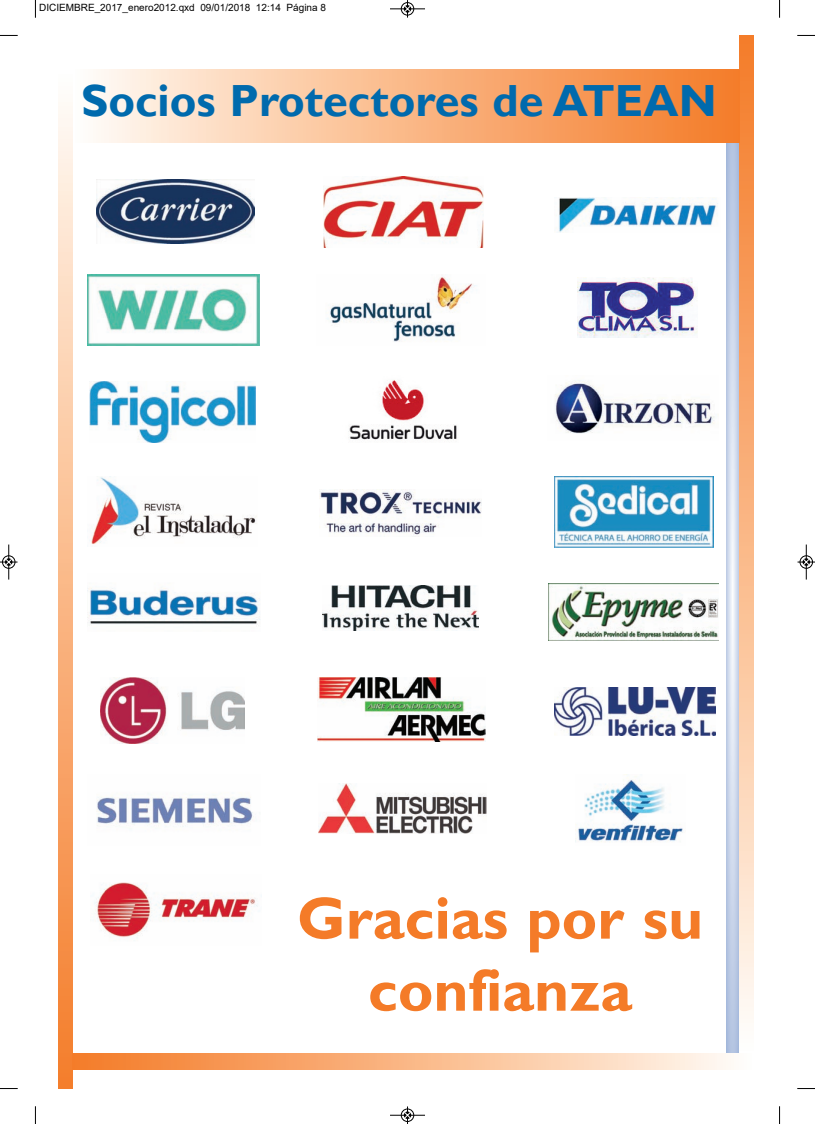
<style>
.page{position:relative;width:815px;height:1124px;background:#fff}
.page>*{position:absolute;margin:0;border:0;box-sizing:border-box;transform-origin:0 0}
.t1{font:700 60px/72px "Gill Sans";color:#f47b28;text-align:center}
.t2{font:700 45px "Gill Sans";color:#006aad}
.t3{font:10px "Arial";color:#000}
</style>
<div class="page">
<svg style="left:726px;top:142px;width:12px;height:911px;background:#c8d4e9"></svg>
<svg style="left:739px;top:35px;width:14px;height:984px;background:#f9b787"></svg>
<div style="left:73px;top:70px;width:666px;height:72px;background:linear-gradient(to right,#fffbf4,#f47924)"></div>
<svg style="left:59px;top:106px;width:14px;height:982px;background:#f9b889"></svg>
<div style="left:73px;top:1053px;width:680px;height:16px;background:linear-gradient(to right,#f47923,#fffaf3)"></div>
<img style="left:97px;top:180px;width:157px;height:64px">
<img style="left:558px;top:198px;width:160px;height:35px">
<img style="left:577px;top:277px;width:121px;height:60px">
<img style="left:90px;top:381px;width:165px;height:61px">
<img style="left:88px;top:275px;width:171px;height:70px">
<img style="left:555px;top:380px;width:160px;height:54px">
<img style="left:324px;top:176px;width:160px;height:71px">
<img style="left:554px;top:476px;width:159px;height:71px">
<img style="left:549px;top:583px;width:169px;height:57px">
<img style="left:100px;top:677px;width:144px;height:66px">
<img style="left:89px;top:476px;width:168px;height:68px">
<img style="left:348px;top:380px;width:109px;height:60px">
<img style="left:327px;top:275px;width:150px;height:67px">
<img style="left:322px;top:585px;width:156px;height:45px">
<img style="left:88px;top:588px;width:172px;height:36px">
<img style="left:319px;top:489px;width:163px;height:46px">
<img style="left:318px;top:677px;width:168px;height:64px">
<img style="left:555px;top:687px;width:160px;height:48px">
<img style="left:97px;top:797px;width:157px;height:30px">
<img style="left:318px;top:783px;width:168px;height:50px">
<img style="left:575px;top:774px;width:108px;height:68px">
<img style="left:94px;top:882px;width:164px;height:56px">
<svg style="left:35px;top:0;width:1px;height:18px"></svg>
<svg style="left:0;top:35px;width:18px;height:1px"></svg>
<svg style="left:779px;top:0;width:1px;height:18px"></svg>
<svg style="left:797px;top:35px;width:18px;height:1px"></svg>
<svg style="left:35px;top:1106px;width:1px;height:17px"></svg>
<svg style="left:0;top:1088px;width:18px;height:1px"></svg>
<svg style="left:779px;top:1106px;width:1px;height:17px"></svg>
<svg style="left:797px;top:1088px;width:18px;height:1px"></svg>
<div style="left:401px;top:2px;width:13px;height:14px;border:1px solid #fff;border-radius:50%"></div>
<hr style="left:390px;top:9px;width:35px;height:1px;background:#000">
<div style="left:401px;top:2px;width:13px;height:13px;border:1px solid #000;border-radius:50%"></div>
<svg style="left:404px;top:0;width:7px;height:18px"></svg>
<hr style="left:390px;top:1114px;width:35px;height:1px;background:#000">
<div style="left:401px;top:1108px;width:13px;height:13px;border:1px solid #000;border-radius:50%"></div>
<svg style="left:404px;top:1106px;width:7px;height:17px"></svg>
<hr style="left:9px;top:544px;width:1px;height:35px;background:#000">
<div style="left:2px;top:555px;width:13px;height:13px;border:1px solid #000;border-radius:50%"></div>
<svg style="left:0;top:558px;width:18px;height:7px"></svg>
<hr style="left:806px;top:544px;width:1px;height:35px;background:#000">
<div style="left:800px;top:555px;width:13px;height:13px;border:1px solid #000;border-radius:50%"></div>
<svg style="left:798px;top:558px;width:17px;height:7px"></svg>
<p class="t3" style="left:39px;top:2px;width:288px">DICIEMBRE_2017_enero2012.qxd 09/01/2018 12:14 Página 8</p>
<h2 class="t2" style="left:81px;top:74px;width:637px">Socios Protectores de ATEAN</h2>
<h1 class="t1" style="left:297px;top:881px;width:408px">Gracias por su confianza</h1>
</div>
